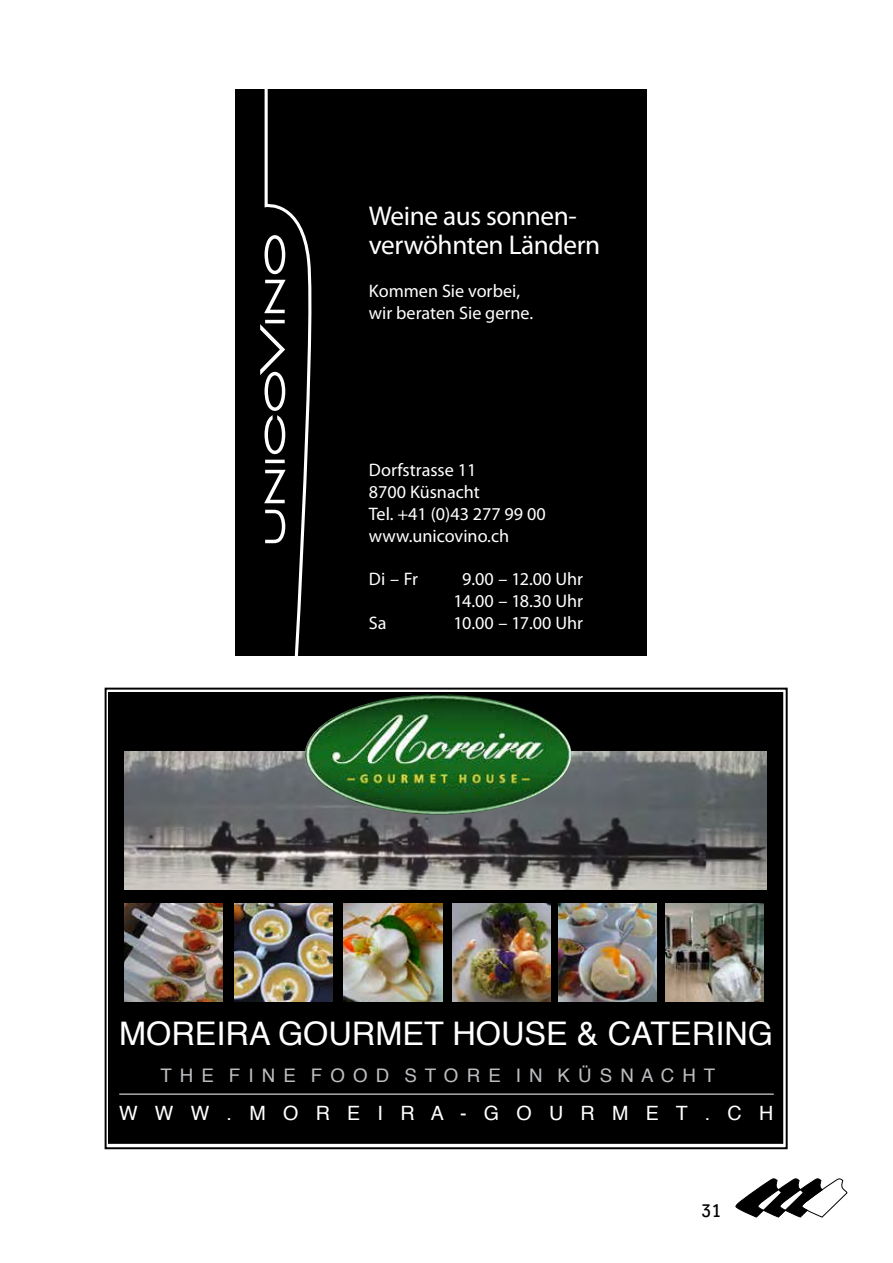
<style>
.page{position:relative;width:893px;height:1263px;background:#fff}
.page>*{position:absolute;margin:0;border:0;box-sizing:border-box;transform-origin:0 0}
.t1{font:32.55px "Helvetica";color:#fff}
.t2{font:27.15px/29.1px "Myriad Pro";letter-spacing:-.015em;color:#fff}
.t3{font:19.65px "Helvetica";color:#fff}
.t4{font:18.75px "Helvetica";color:#bcbec1}
.t5{font:18.15px/21.8px "Myriad Pro";color:#fff}
.t6{font:500 18px "TK Type";color:#000}
</style>
<div class="page">
<svg style="left:735px;top:1178px;width:113px;height:40px"></svg>
<div style="left:235px;top:90px;width:412px;height:566px;background:#000"></div>
<svg style="left:260px;top:90px;width:51px;height:566px"></svg>
<div style="left:105px;top:688px;width:683px;height:461px;border:2px solid #000"></div>
<div style="left:109px;top:692px;width:674px;height:451px;background:#000"></div>
<img style="left:124px;top:752px;width:642px;height:137px">
<img style="left:305px;top:695px;width:267px;height:120px">
<hr style="left:119px;top:1093px;width:655px;height:1px;background:#fff">
<img style="left:124px;top:903px;width:99px;height:98px">
<img style="left:235px;top:903px;width:98px;height:98px">
<img style="left:344px;top:903px;width:98px;height:98px">
<img style="left:452px;top:903px;width:98px;height:98px">
<img style="left:558px;top:903px;width:99px;height:98px">
<img style="left:666px;top:903px;width:98px;height:98px">
<h2 class="t2" style="left:369px;top:201px;width:233px">Weine aus sonnen&shy;verwöhnten Ländern</h2>
<p class="t5" style="left:369px;top:280px;width:166px">Kommen Sie vorbei, wir beraten Sie gerne.</p>
<p class="t5" style="left:369px;top:459px;width:178px">Dorfstrasse 11<br>8700 Küsnacht<br>Tel. +41 (0)43 277 99 00 www.unicovino.ch</p>
<p class="t5" style="left:369px;top:568px;width:51px">Di – Fr</p>
<p class="t5" style="left:454px;top:568px;width:131px;text-align:center">9.00 – 12.00 Uhr<br>14.00 – 18.30 Uhr</p>
<p class="t5" style="left:369px;top:611px;width:19px">Sa</p>
<p class="t5" style="left:454px;top:611px;width:131px">10.00 – 17.00 Uhr</p>
<h1 class="t1" style="left:119px;top:1008px;width:655px">MOREIRA GOURMET HOUSE &amp; CATERING</h1>
<p class="t4" style="left:160px;top:1061px;width:556px">T H E F I N E F O O D S T O R E I N K Ü S N A C H T</p>
<p class="t3" style="left:119px;top:1098px;width:656px">W W W . M O R E I R A - G O U R M E T . C H</p>
<p class="t6" style="left:702px;top:1201px;width:21px">31</p>
</div>
